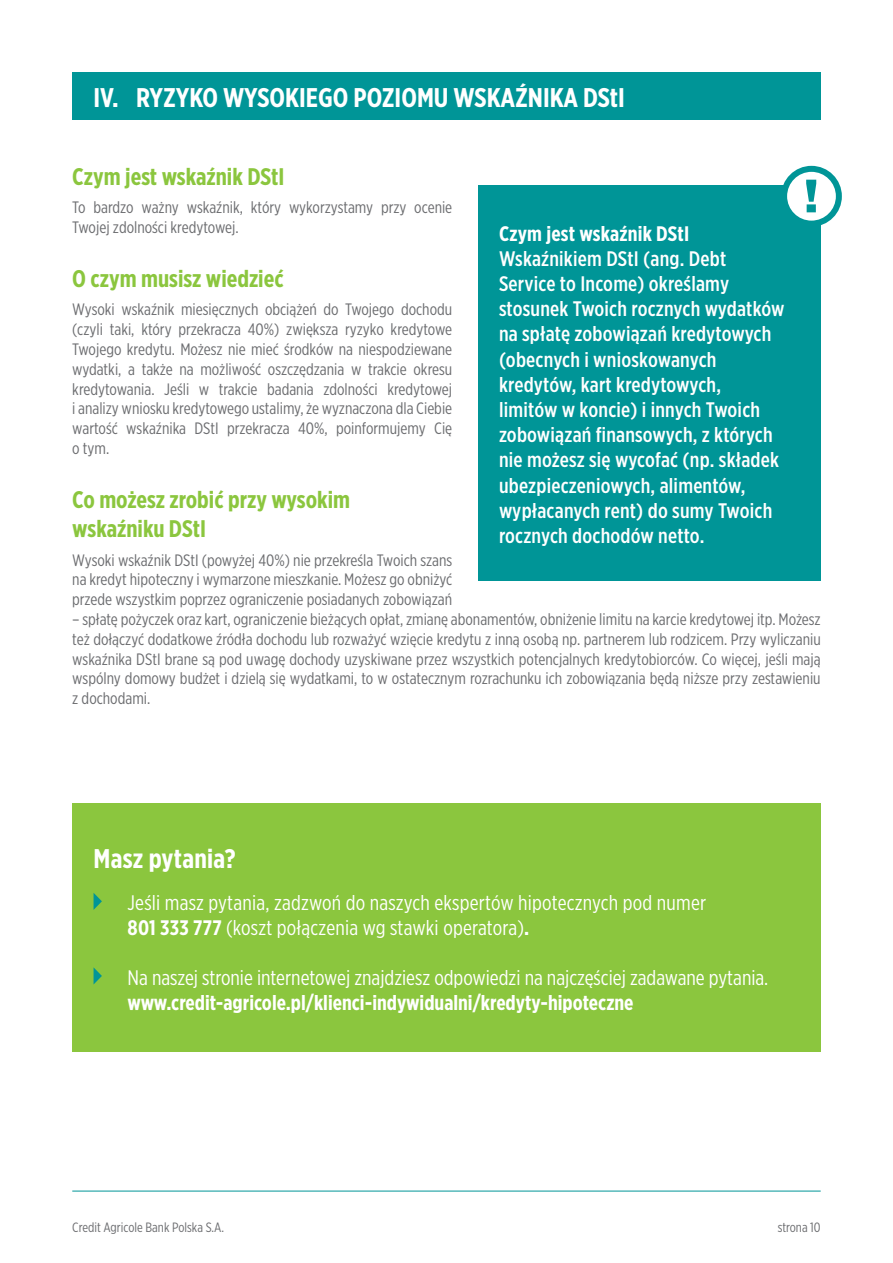
<style>
.page{position:relative;width:893px;height:1263px;background:#fff}
.page>*{position:absolute;margin:0;border:0;box-sizing:border-box;transform-origin:0 0}
.txt{font:700 27px "Gotham X Narrow";color:#fff}
.punkt{font:700 24px/28.8px "Gotham X Narrow";color:#8bc63e}
.WAZNE{font:500 21px/25.2px "Gotham X Narrow";letter-spacing:.01em;color:#fff}
.txt-2{font:21px/25.2px "Gotham X Narrow";color:#fff}
.WAZNE-2{font:700 21px "Gotham X Narrow";letter-spacing:.01em;color:#fff}
.txt-3{font:16.5px/19.8px "Gotham X Narrow";color:#6c6d70;text-align:justify}
.t1{font:13.5px "Gotham X Narrow";color:#6c6d70}
.s1{font-weight:700}
</style>
<div class="page">
<hr style="left:72px;top:1191px;width:749px;height:1px;background:#009597">
<div style="left:72px;top:72px;width:749px;height:47px;background:#009597"></div>
<div style="left:72px;top:803px;width:749px;height:249px;background:#8bc63e"></div>
<svg style="left:94px;top:893px;width:8px;height:17px"></svg>
<svg style="left:94px;top:968px;width:8px;height:16px"></svg>
<div style="left:478px;top:186px;width:343px;height:395px;background:#009597"></div>
<svg style="left:784px;top:169px;width:55px;height:55px"></svg>
<div style="left:781px;top:166px;width:61px;height:61px;border:6px solid #009597;border-radius:50%"></div>
<svg style="left:806px;top:180px;width:10px;height:32px"></svg>
<p class="txt" style="left:94px;top:81px;width:533px">IV. RYZYKO WYSOKIEGO POZIOMU WSKAŹNIKA DStI</p>
<p class="punkt" style="left:72px;top:162px;width:214px">Czym jest wskaźnik DStI</p>
<p class="txt-3" style="left:72px;top:197px;width:381px">To bardzo ważny wskaźnik, który wykorzystamy przy ocenie<br>Twojej zdolności kredytowej.</p>
<p class="punkt" style="left:72px;top:264px;width:213px">O czym musisz wiedzieć</p>
<p class="txt-3" style="left:72px;top:299px;width:381px">Wysoki wskaźnik miesięcznych obciążeń do Twojego dochodu (czyli taki, który przekracza 40%) zwiększa ryzyko kredytowe Twojego kredytu. Możesz nie mieć środków na niespodziewane wydatki, a także na możliwość oszczędzania w trakcie okresu kredytowania. Jeśli w trakcie badania zdolności kredytowej i analizy wniosku kredytowego ustalimy, że wyznaczona dla Ciebie wartość wskaźnika DStI przekracza 40%, poinformujemy Cię o tym.</p>
<p class="punkt" style="left:72px;top:485px;width:279px">Co możesz zrobić przy wysokim wskaźniku DStI</p>
<p class="txt-3" style="left:72px;top:549px;width:381px">Wysoki wskaźnik DStI (powyżej 40%) nie przekreśla Twoich szans na kredyt hipoteczny i wymarzone mieszkanie. Możesz go obniżyć przede wszystkim poprzez ograniczenie posiadanych zobowiązań</p>
<p class="txt-3" style="left:72px;top:609px;width:750px">– spłatę pożyczek oraz kart, ograniczenie bieżących opłat, zmianę abonamentów, obniżenie limitu na karcie kredytowej itp. Możesz też dołączyć dodatkowe źródła dochodu lub rozważyć wzięcie kredytu z inną osobą np. partnerem lub rodzicem. Przy wyliczaniu wskaźnika DStI brane są pod uwagę dochody uzyskiwane przez wszystkich potencjalnych kredytobiorców. Co więcej, jeśli mają wspólny domowy budżet i dzielą się wydatkami, to w ostatecznym rozrachunku ich zobowiązania będą niższe przy zestawieniu z dochodami.</p>
<p class="WAZNE-2" style="left:499px;top:220px;width:192px">Czym jest wskaźnik DStI</p>
<p class="WAZNE" style="left:499px;top:246px;width:287px">Wskaźnikiem DStI (ang. Debt<br>Service to Income) określamy stosunek Twoich rocznych wydatków na spłatę zobowiązań kredytowych (obecnych i wnioskowanych kredytów, kart kredytowych, limitów w koncie) i innych Twoich zobowiązań finansowych, z których nie możesz się wycofać (np. składek ubezpieczeniowych, alimentów, wypłacanych rent) do sumy Twoich rocznych dochodów netto.</p>
<p class="txt" style="left:94px;top:841px;width:144px">Masz pytania?</p>
<p class="txt-2" style="left:128px;top:889px;width:580px">Jeśli masz pytania, zadzwoń do naszych ekspertów hipotecznych pod numer<br><span class="s1">801 333 777</span> (koszt połączenia wg stawki operatora)<span class="s1">.</span></p>
<p class="txt-2" style="left:128px;top:964px;width:642px">Na naszej stronie internetowej znajdziesz odpowiedzi na najczęściej zadawane pytania. <span class="s1">www.credit-agricole.pl/klienci-indywidualni/kredyty-hipoteczne</span></p>
<p class="t1" style="left:72px;top:1219px;width:153px">Credit Agricole Bank Polska S.A.</p>
<p class="t1" style="left:778px;top:1219px;width:44px">strona 10</p>
</div>
